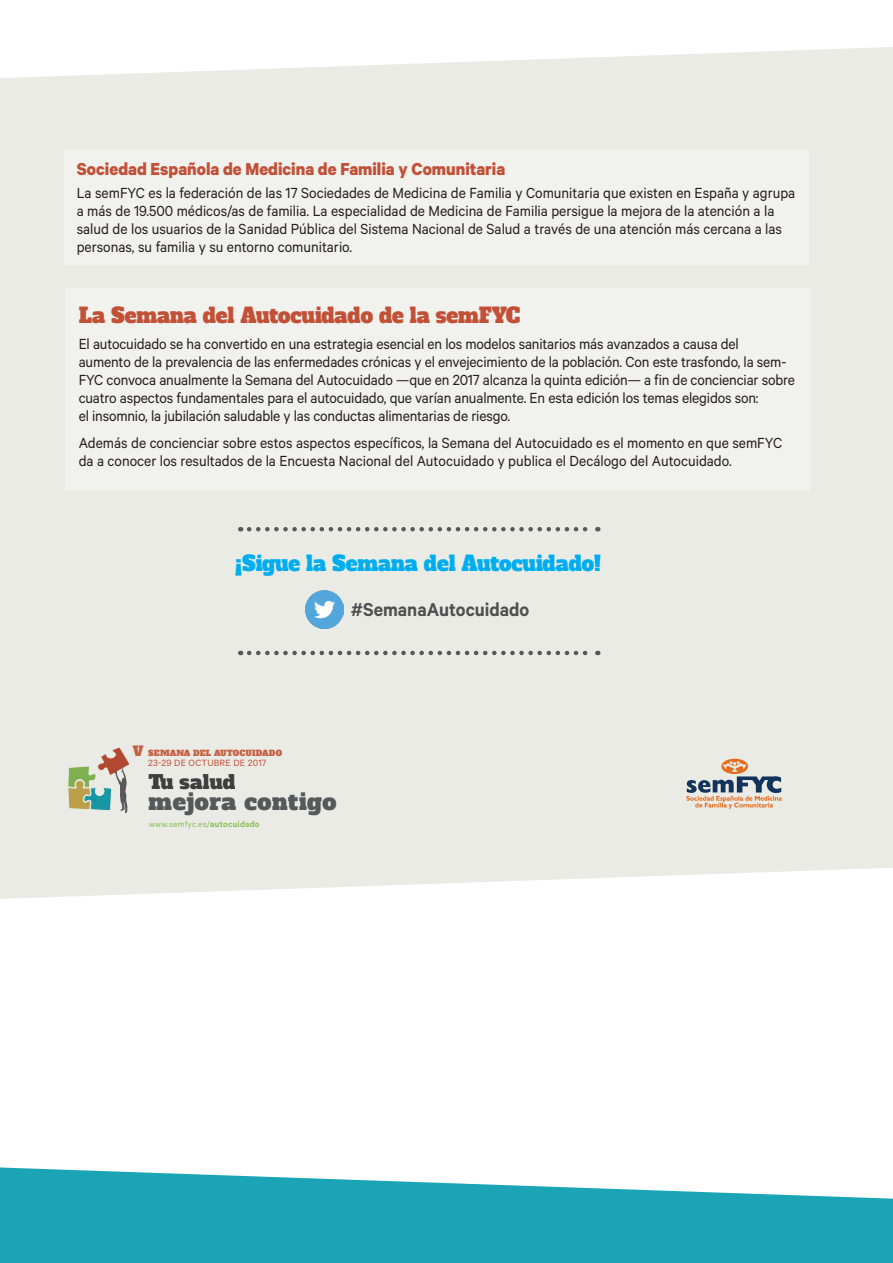
<style>
.page{position:relative;width:893px;height:1263px;background:#fff}
.page>*{position:absolute;margin:0;border:0;box-sizing:border-box;transform-origin:0 0}
.t1{font:22.5px "Alfa Slab One";letter-spacing:.03em;color:#57585a}
.t2{font:21px "Alfa Slab One";color:#c15036;scale:.95 1}
.t3{font:21px "Alfa Slab One";color:#00aeef;scale:.95 1}
.t4{font:600 21px "Calibre";color:#4f4f51;scale:.95 1}
.t5{font:700 19.5px "Calibre";color:#c15036;scale:.95 1}
.t6{font:19.05px "Alfa Slab One";letter-spacing:.02em;color:#3e3e3f}
.t7{font:16.5px/18px "Calibre";letter-spacing:-.005em;color:#231f20;scale:.95 1}
.t8{font:10.2px "Calibre";letter-spacing:.02em;color:#c15036}
.t9{font:9.45px "Calibre";letter-spacing:.02em;color:#8abf59}
.t10{font:8.1px "Alfa Slab One";letter-spacing:.02em;color:#c56043}
.s1{font-size:13.5px}
.s2{font-weight:600}
</style>
<div class="page">
<div style="left:0;top:47px;width:893px;height:852px;background:#ebebe6"></div>
<div style="left:64px;top:150px;width:744px;height:115px;background:#f1f1ee"></div>
<div style="left:66px;top:288px;width:744px;height:203px;background:#f1f1ee"></div>
<img style="left:683px;top:757px;width:101px;height:55px">
<svg style="left:0;top:1167px;width:893px;height:96px;fill:#1aa4b5"></svg>
<svg style="left:67px;top:746px;width:64px;height:67px;background:#bdbfab"></svg>
<img style="left:305px;top:591px;width:38px;height:38px">
<svg style="left:249px;top:527px;width:349px;height:4px"></svg>
<svg style="left:249px;top:651px;width:349px;height:4px"></svg>
<p class="t5" style="left:77px;top:157px;width:453px">Sociedad Española de Medicina de Familia y Comunitaria</p>
<p class="t7" style="left:77px;top:183px;width:758px">La semFYC es la federación de las 17 Sociedades de Medicina de Familia y Comunitaria que existen en España y agrupa a más de 19.500 médicos/as de familia. La especialidad de Medicina de Familia persigue la mejora de la atención a la salud de los usuarios de la Sanidad Pública del Sistema Nacional de Salud a través de una atención más cercana a las personas, su familia y su entorno comunitario.</p>
<p class="t2" style="left:79px;top:301px;width:467px">La Semana del Autocuidado de la semFYC</p>
<p class="t7" style="left:79px;top:335px;width:755px">El autocuidado se ha convertido en una estrategia esencial en los modelos sanitarios más avanzados a causa del aumento de la prevalencia de las enfermedades crónicas y el envejecimiento de la población. Con este trasfondo, la sem-FYC convoca anualmente la Semana del Autocuidado —que en 2017 alcanza la quinta edición— a fin de concienciar sobre cuatro aspectos fundamentales para el autocuidado, que varían anualmente. En esta edición los temas elegidos son:<br>el insomnio, la jubilación saludable y las conductas alimentarias de riesgo.</p>
<p class="t7" style="left:79px;top:433px;width:742px">Además de concienciar sobre estos aspectos específicos, la Semana del Autocuidado es el momento en que semFYC da a conocer los resultados de la Encuesta Nacional del Autocuidado y publica el Decálogo del Autocuidado.</p>
<p class="t3" style="left:235px;top:549px;width:386px">¡Sigue la Semana del Autocuidado!</p>
<p class="t4" style="left:351px;top:597px;width:189px">#SemanaAutocuidado</p>
<p class="t10" style="left:133px;top:747px;width:151px"><span class="s1">V</span> SEMANA DEL AUTOCUIDADO</p>
<p class="t8" style="left:148px;top:757px;width:120px">23-29 DE OCTUBRE DE 2017</p>
<p class="t6" style="left:149px;top:769px;width:88px">Tu salud</p>
<h1 class="t1" style="left:149px;top:786px;width:189px">mejora contigo</h1>
<p class="t9" style="left:149px;top:819px;width:112px">www.semfyc.es/<span class="s2">autocuidado</span></p>
</div>
